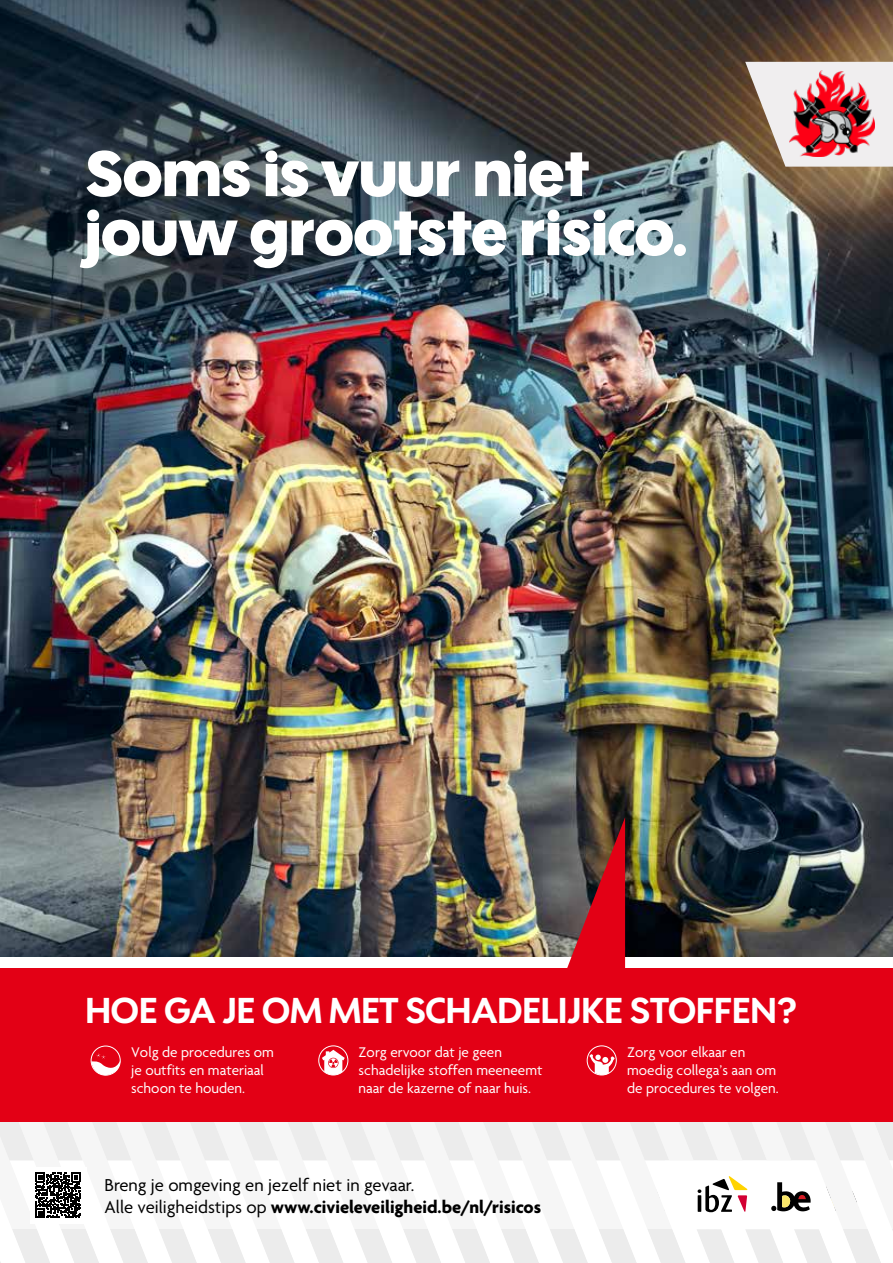
<style>
.page{position:relative;width:893px;height:1263px;background:#fff}
.page>*{position:absolute;margin:0;border:0;box-sizing:border-box;transform-origin:0 0}
.t1{font:900 62.25px/59.1px "Wes FY";color:#fff}
.t2{font:700 34.8px "Wes FY";color:#fff}
.t3{font:18.6px/22.4px "Agenda";color:#000}
.t4{font:15.15px/18.1px "Agenda";color:#fff}
.s1{font-weight:700}
</style>
<div class="page">
<img style="left:0;top:0;width:893px;height:957px">
<div style="left:0;top:969px;width:893px;height:153px;background:#e30015"></div>
<img style="left:563px;top:817px;width:124px;height:152px">
<div style="left:1px;top:70px;width:759px;height:278px;background:#000;opacity:.32"></div>
<svg style="left:745px;top:62px;width:148px;height:105px;background:#cdc3bc"></svg>
<img style="left:789px;top:70px;width:86px;height:86px">
<svg style="left:0;top:1045px;width:893px;height:218px"></svg>
<h1 class="t1" style="left:85px;top:143px;width:605px">Soms is vuur niet jouw grootste risico.</h1>
<h2 class="t2" style="left:85px;top:988px;width:714px">HOE GA JE OM MET SCHADELIJKE STOFFEN?</h2>
<p class="t4" style="left:131px;top:1044px;width:144px">Volg de procedures om je outfits en materiaal schoon te houden.</p>
<p class="t4" style="left:359px;top:1044px;width:185px">Zorg ervoor dat je geen schadelijke stoffen meeneemt naar de kazerne of naar huis.</p>
<p class="t4" style="left:627px;top:1044px;width:153px">Zorg voor elkaar en moedig collega’s aan om de procedures te volgen.</p>
<p class="t3" style="left:105px;top:1175px;width:438px">Breng je omgeving en jezelf niet in gevaar.<br>Alle veiligheidstips op <span class="s1">www.civieleveiligheid.be/nl/risicos</span></p>
</div>
